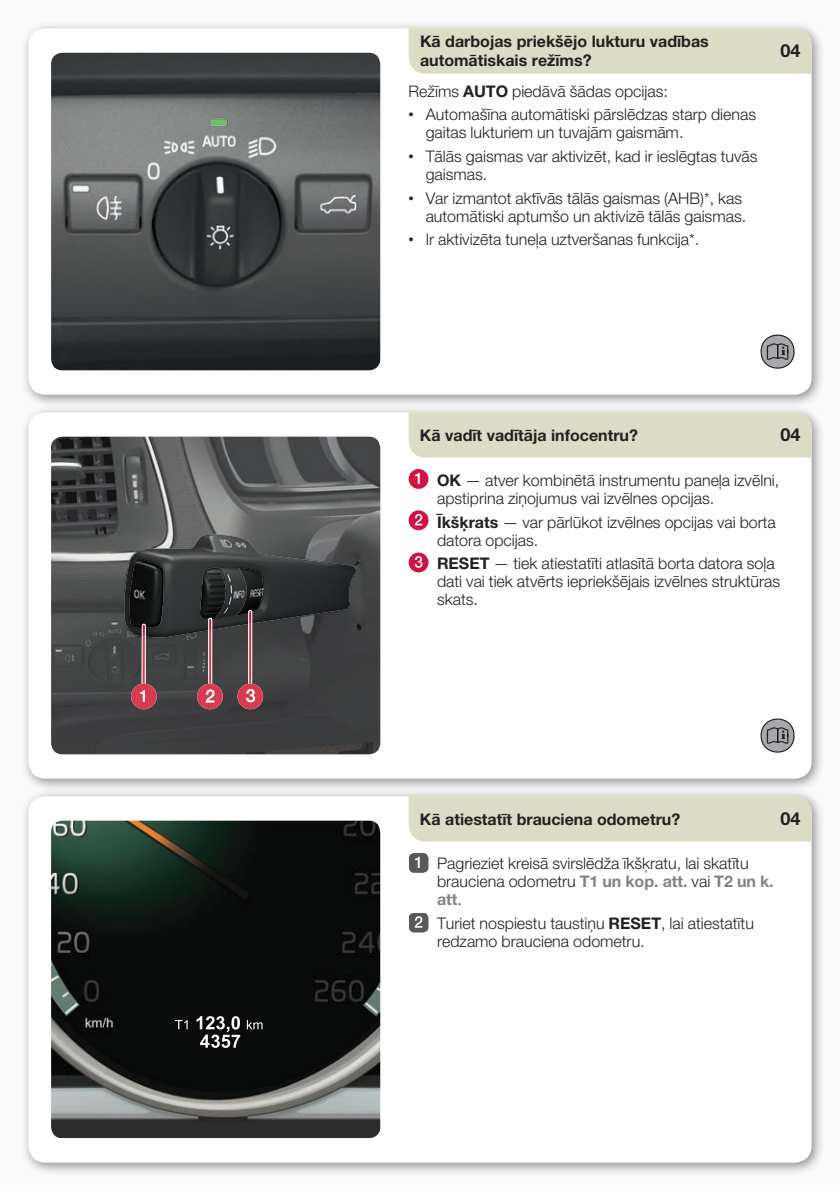
<style>
.page{position:relative;width:840px;height:1191px;background:#fff}
.page>*{position:absolute;margin:0;border:0;box-sizing:border-box;transform-origin:0 0}
.t1{font:700 18px "Helvetica Neue ECG";color:#231f20}
.t2{font:300 16px/18px "Helvetica Neue ECG";color:#231f20}
.t3{font:700 16px/19.2px "Helvetica Neue ECG";color:#231f20}
.s1{font-weight:700}
.s2{font-family:"Volvo Sans"}
.s3{font-weight:700;color:#808285}
</style>
<div class="page">
<div style="left:0;top:0;width:839px;height:1191px;background:#fbfbfc"></div>
<div style="left:20px;top:20px;width:804px;height:388px;background:#231f20;opacity:.5"></div>
<div style="left:28px;top:28px;width:783px;height:367px;background:#fff;border-radius:17px"></div>
<div style="left:20px;top:404px;width:804px;height:388px;background:#231f20;opacity:.5"></div>
<div style="left:28px;top:412px;width:783px;height:366px;background:#fff;border-radius:17px"></div>
<div style="left:20px;top:788px;width:804px;height:388px;background:#231f20;opacity:.5"></div>
<div style="left:28px;top:796px;width:783px;height:366px;background:#fff;border-radius:17px"></div>
<img style="left:51px;top:437px;width:329px;height:317px">
<svg style="left:131px;top:636px;width:26px;height:73px;background:#7d4d55"></svg>
<svg style="left:197px;top:630px;width:25px;height:79px;background:#7d5158"></svg>
<svg style="left:237px;top:623px;width:26px;height:86px;background:#785057"></svg>
<img style="left:129px;top:561px;width:35px;height:67px">
<svg style="left:142px;top:624px;width:4px;height:4px"></svg>
<img style="left:199px;top:567px;width:27px;height:52px">
<img style="left:235px;top:568px;width:28px;height:48px">
<svg style="left:248px;top:610px;width:4px;height:3px"></svg>
<div style="left:408px;top:412px;width:403px;height:46px;background:#dddcc6"></div>
<div style="left:408px;top:796px;width:403px;height:45px;background:#dddcc6"></div>
<img style="left:51px;top:820px;width:329px;height:318px">
<svg style="left:175px;top:1020px;width:12px;height:9px"></svg>
<svg style="left:247px;top:1020px;width:15px;height:9px"></svg>
<svg style="left:196px;top:1016px;width:44px;height:32px"></svg>
<div style="left:408px;top:28px;width:403px;height:46px;background:#dddcc6"></div>
<img style="left:51px;top:53px;width:329px;height:317px">
<img style="left:210px;top:119px;width:16px;height:7px">
<div style="left:408px;top:469px;width:20px;height:20px;background:#d41145;border-radius:50%"></div>
<svg style="left:415px;top:473px;width:4px;height:11px"></svg>
<svg style="left:408px;top:510px;width:20px;height:20px"></svg>
<svg style="left:414px;top:514px;width:8px;height:11px"></svg>
<div style="left:408px;top:552px;width:20px;height:20px;background:#d41145;border-radius:50%"></div>
<svg style="left:414px;top:556px;width:8px;height:12px"></svg>
<svg style="left:760px;top:718px;width:34px;height:34px"></svg>
<svg style="left:409px;top:853px;width:19px;height:20px"></svg>
<svg style="left:409px;top:913px;width:19px;height:19px"></svg>
<svg style="left:760px;top:334px;width:34px;height:35px"></svg>
<p class="t3" style="left:420px;top:31px;width:290px">Kā darbojas priekšējo lukturu vadības automātiskais režīms?</p>
<p class="t1" style="left:780px;top:40px;width:22px">04</p>
<p class="t2" style="left:408px;top:82px;width:260px">Režīms <span class="s1">AUTO</span> piedāvā šādas opcijas:</p>
<p class="t2" style="left:425px;top:105px;width:332px;text-indent:-17px"><span class="s2">•</span> Automašīna automātiski pārslēdzas starp dienas gaitas lukturiem un tuvajām gaismām.</p>
<p class="t2" style="left:425px;top:147px;width:333px;text-indent:-17px"><span class="s2">•</span> Tālās gaismas var aktivizēt, kad ir ieslēgtas tuvās gaismas.</p>
<p class="t2" style="left:408px;top:189px;width:339px;text-align:right"><span class="s2">•</span> Var izmantot aktīvās tālās gaismas (AHB)*, kas automātiski aptumšo un aktivizē tālās gaismas.</p>
<p class="t2" style="left:408px;top:230px;width:292px"><span class="s2">•</span> Ir aktivizēta tuneļa uztveršanas funkcija*.</p>
<p class="t1" style="left:780px;top:423px;width:22px">04</p>
<p class="t3" style="left:420px;top:425px;width:219px">Kā vadīt vadītāja infocentru?</p>
<p class="t2" style="left:437px;top:471px;width:343px"><span class="s1">OK</span> — atver kombinētā instrumentu paneļa izvēlni, apstiprina ziņojumus vai izvēlnes opcijas.</p>
<p class="t2" style="left:437px;top:513px;width:340px"><span class="s1">Īkšķrats</span> — var pārlūkot izvēlnes opcijas vai borta datora opcijas.</p>
<p class="t2" style="left:437px;top:554px;width:344px"><span class="s1">RESET</span> — tiek atiestatīti atlasītā borta datora soļa dati vai tiek atvērts iepriekšējais izvēlnes struktūras skats.</p>
<p class="t3" style="left:420px;top:809px;width:262px">Kā atiestatīt brauciena odometru?</p>
<p class="t1" style="left:780px;top:807px;width:22px">04</p>
<p class="t2" style="left:437px;top:854px;width:338px">Pagrieziet kreisā svirslēdža īkšķratu, lai skatītu brauciena odometru <span class="s3">T1 un kop. att.</span> vai <span class="s3">T2 un k. att</span>.</p>
<p class="t2" style="left:437px;top:914px;width:318px">Turiet nospiestu taustiņu <span class="s1">RESET</span>, lai atiestatītu redzamo brauciena odometru.</p>
</div>
